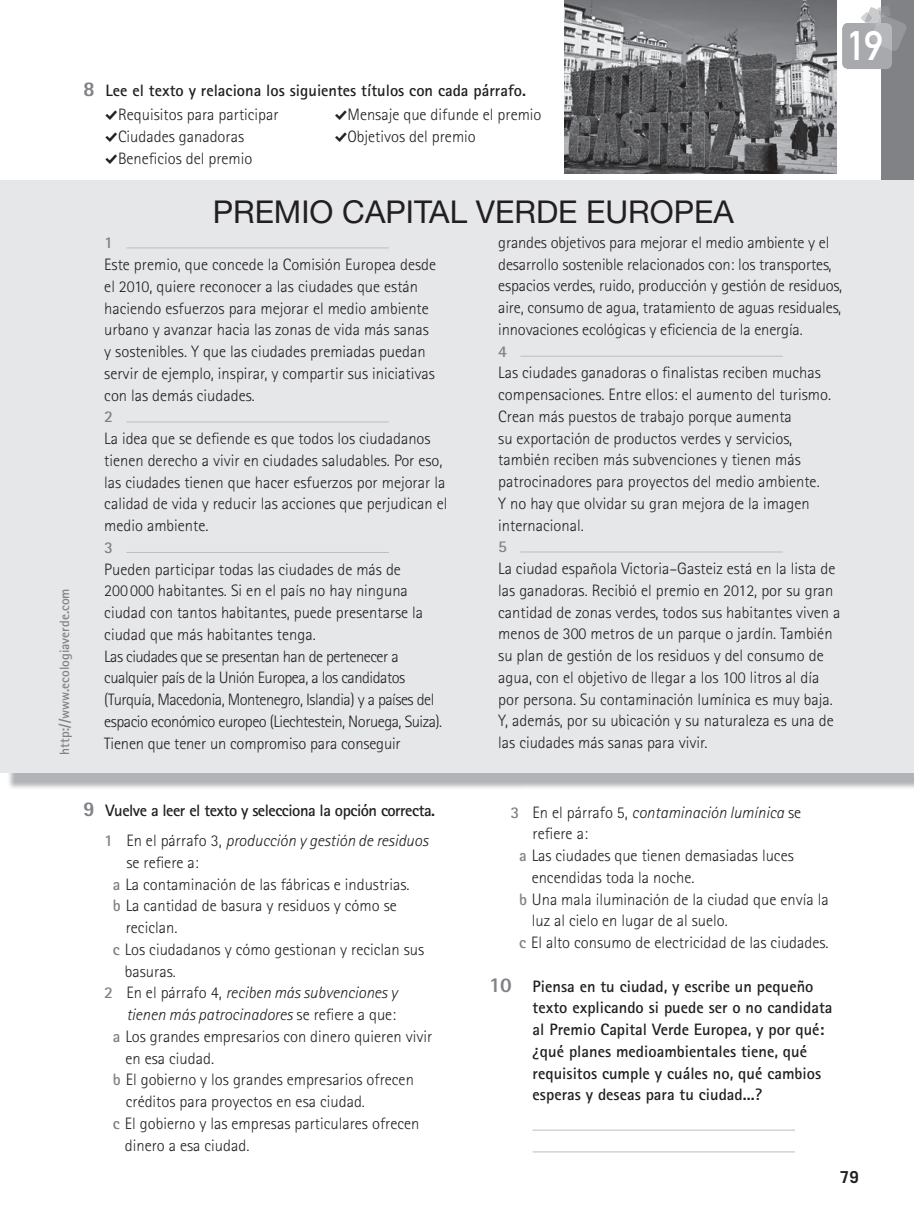
<style>
.page{position:relative;width:914px;height:1211px;background:#fff}
.page>*{position:absolute;margin:0;border:0;box-sizing:border-box;transform-origin:0 0}
.t1{font:40.65px "DIN Mittelschrift Std";color:#fff}
.t2{font:31.5px "Helvetica Neue LT Std";color:#231f20}
.t3{font:300 16.5px/21.8px "Rotis Sans Serif";color:#231f20}
.t4{font:700 16.5px/21.8px "Rotis Sans Serif";color:#231f20}
.t5{font:italic 300 16.5px "Rotis Sans Serif";color:#231f20}
.t6{font:700 16.5px/30.3px "Rotis Sans Serif";letter-spacing:-.03em;color:#231f20}
.t7{font:700 16.5px "Rotis Sans Serif";color:#808285}
.t8{font:700 16.5px "Trade Gothic LT Std";color:#231f20}
.t9{font:700 13.5px "Rotis Sans Serif";color:#808285}
.s1{font-weight:800;font-size:21px;color:#808285}
.s2{font-family:"Modern Pictograms";font-weight:400}
.s3{font-weight:300}
.s4{color:#808285}
.s5{font-weight:300;font-style:italic}
.s6{font-weight:700;color:#808285}
.s7{font-weight:700;font-style:normal;color:#808285}
.s8{font-style:normal}
</style>
<div class="page">
<div style="left:881px;top:0;width:33px;height:211px;background:#808285"></div>
<div style="left:0;top:180px;width:914px;height:592px;background:#e6e7e9"></div>
<hr style="left:126px;top:248px;width:263px;height:1px;background:#bcbdc0">
<hr style="left:126px;top:422px;width:263px;height:1px;background:#bcbdc0">
<hr style="left:126px;top:552px;width:263px;height:1px;background:#bcbdc0">
<hr style="left:520px;top:356px;width:263px;height:1px;background:#bcbdc0">
<hr style="left:520px;top:552px;width:263px;height:1px;background:#bcbdc0">
<img style="left:564px;top:0;width:272px;height:173px">
<hr style="left:532px;top:1130px;width:263px;height:1px;background:#bcbdc0">
<hr style="left:532px;top:1151px;width:263px;height:1px;background:#bcbdc0">
<svg style="left:842px;top:6px;width:64px;height:63px"></svg>
<p class="t4" style="left:104px;top:78px;width:423px;line-height:24.3px;text-indent:-21px"><span class="s1">8</span> Lee el texto y relaciona los siguientes títulos con cada párrafo. <span class="s2">%</span><span class="s3">Requisitos para participar</span></p>
<p class="t3" style="left:104px;top:126px;width:150px"><span class="s2">%</span>Ciudades ganadoras <span class="s2">%</span>Beneficios del premio</p>
<p class="t3" style="left:334px;top:104px;width:209px"><span class="s2">%</span>Mensaje que difunde el premio <span class="s2">%</span>Objetivos del premio</p>
<h1 class="t1" style="left:846px;top:22px;width:38px">19</h1>
<p class="t9" style="left:56px;top:755px;width:168px;rotate:-90deg">http://www.ecologiaverde.com</p>
<h2 class="t2" style="left:213px;top:193px;width:522px">PREMIO CAPITAL VERDE EUROPEA</h2>
<p class="t7" style="left:104px;top:232px;width:10px">1</p>
<p class="t3" style="left:104px;top:254px;width:333px">Este premio, que concede la Comisión Europea desde el 2010, quiere reconocer a las ciudades que están haciendo esfuerzos para mejorar el medio ambiente urbano y avanzar hacia las zonas de vida más sanas y sostenibles. Y que las ciudades premiadas puedan servir de ejemplo, inspirar, y compartir sus iniciativas con las demás ciudades.</p>
<p class="t7" style="left:104px;top:406px;width:10px">2</p>
<p class="t3" style="left:104px;top:428px;width:345px">La idea que se defiende es que todos los ciudadanos tienen derecho a vivir en ciudades saludables. Por eso, las ciudades tienen que hacer esfuerzos por mejorar la calidad de vida y reducir las acciones que perjudican el medio ambiente.</p>
<p class="t7" style="left:104px;top:537px;width:10px">3</p>
<p class="t3" style="left:104px;top:558px;width:339px">Pueden participar todas las ciudades de más de<br>200 000 habitantes. Si en el país no hay ninguna ciudad con tantos habitantes, puede presentarse la ciudad que más habitantes tenga.<br>Las ciudades que se presentan han de pertenecer a cualquier país de la Unión Europea, a los candidatos (Turquía, Macedonia, Montenegro, Islandia) y a países del espacio económico europeo (Liechtestein, Noruega, Suiza).<br>Tienen que tener un compromiso para conseguir</p>
<p class="t3" style="left:498px;top:231px;width:345px">grandes objetivos para mejorar el medio ambiente y el desarrollo sostenible relacionados con: los transportes, espacios verdes, ruido, producción y gestión de residuos, aire, consumo de agua, tratamiento de aguas residuales, innovaciones ecológicas y eficiencia de la energía.</p>
<p class="t7" style="left:498px;top:340px;width:10px">4</p>
<p class="t3" style="left:498px;top:362px;width:334px">Las ciudades ganadoras o finalistas reciben muchas compensaciones. Entre ellos: el aumento del turismo.<br>Crean más puestos de trabajo porque aumenta<br>su exportación de productos verdes y servicios, también reciben más subvenciones y tienen más patrocinadores para proyectos del medio ambiente.<br>Y no hay que olvidar su gran mejora de la imagen internacional.</p>
<p class="t7" style="left:498px;top:536px;width:10px">5</p>
<p class="t3" style="left:498px;top:558px;width:344px">La ciudad española Victoria–Gasteiz está en la lista de las ganadoras. Recibió el premio en 2012, por su gran cantidad de zonas verdes, todos sus habitantes viven a menos de 300 metros de un parque o jardín. También su plan de gestión de los residuos y del consumo de agua, con el objetivo de llegar a los 100 litros al día por persona. Su contaminación lumínica es muy baja.<br>Y, además, por su ubicación y su naturaleza es una de las ciudades más sanas para vivir.</p>
<p class="t6" style="left:104px;top:795px;width:332px;text-indent:-21px"><span class="s1">9</span> Vuelve a leer el texto y selecciona la opción correcta.<br><span class="s4">1</span> <span class="s3">En el párrafo 3,</span> <span class="s5">producción y gestión de residuos</span></p>
<p class="t3" style="left:126px;top:851px;width:74px">se refiere a:</p>
<p class="t3" style="left:113px;top:873px;width:298px"><span class="s6">a</span> La contaminación de las fábricas e industrias.</p>
<p class="t3" style="left:113px;top:895px;width:285px"><span class="s6">b</span> La cantidad de basura y residuos y cómo se</p>
<p class="t3" style="left:126px;top:917px;width:53px">reciclan.</p>
<p class="t3" style="left:113px;top:938px;width:313px"><span class="s6">c</span> Los ciudadanos y cómo gestionan y reciclan sus</p>
<p class="t3" style="left:125px;top:960px;width:53px">basuras.</p>
<p class="t5" style="left:104px;top:983px;width:295px"><span class="s7">2</span> <span class="s8">En el párrafo 4,</span> reciben más subvenciones y</p>
<p class="t5" style="left:126px;top:1005px;width:271px">tienen más patrocinadores <span class="s8">se refiere a que:</span></p>
<p class="t3" style="left:113px;top:1025px;width:321px"><span class="s6">a</span> Los grandes empresarios con dinero quieren vivir</p>
<p class="t3" style="left:125px;top:1047px;width:90px">en esa ciudad.</p>
<p class="t3" style="left:113px;top:1069px;width:302px"><span class="s6">b</span> El gobierno y los grandes empresarios ofrecen</p>
<p class="t3" style="left:126px;top:1091px;width:241px">créditos para proyectos en esa ciudad.</p>
<p class="t3" style="left:113px;top:1112px;width:308px"><span class="s6">c</span> El gobierno y las empresas particulares ofrecen</p>
<p class="t3" style="left:125px;top:1134px;width:126px">dinero a esa ciudad.</p>
<p class="t5" style="left:510px;top:802px;width:292px"><span class="s7">3</span> <span class="s8">En el párrafo 5,</span> contaminación lumínica <span class="s8">se</span></p>
<p class="t3" style="left:532px;top:823px;width:57px">refiere a:</p>
<p class="t3" style="left:519px;top:844px;width:276px"><span class="s6">a</span> Las ciudades que tienen demasiadas luces</p>
<p class="t3" style="left:531px;top:866px;width:164px">encendidas toda la noche.</p>
<p class="t3" style="left:519px;top:888px;width:311px"><span class="s6">b</span> Una mala iluminación de la ciudad que envía la</p>
<p class="t3" style="left:532px;top:910px;width:197px">luz al cielo en lugar de al suelo.</p>
<p class="t3" style="left:519px;top:931px;width:311px"><span class="s6">c</span> El alto consumo de electricidad de las ciudades.</p>
<p class="t4" style="left:532px;top:975px;width:301px;text-indent:-43px"><span class="s1">10</span> Piensa en tu ciudad, y escribe un pequeño texto explicando si puede ser o no candidata al Premio Capital Verde Europea, y por qué: ¿qué planes medioambientales tiene, qué requisitos cumple y cuáles no, qué cambios esperas y deseas para tu ciudad...?</p>
<p class="t8" style="left:840px;top:1167px;width:20px">79</p>
</div>
